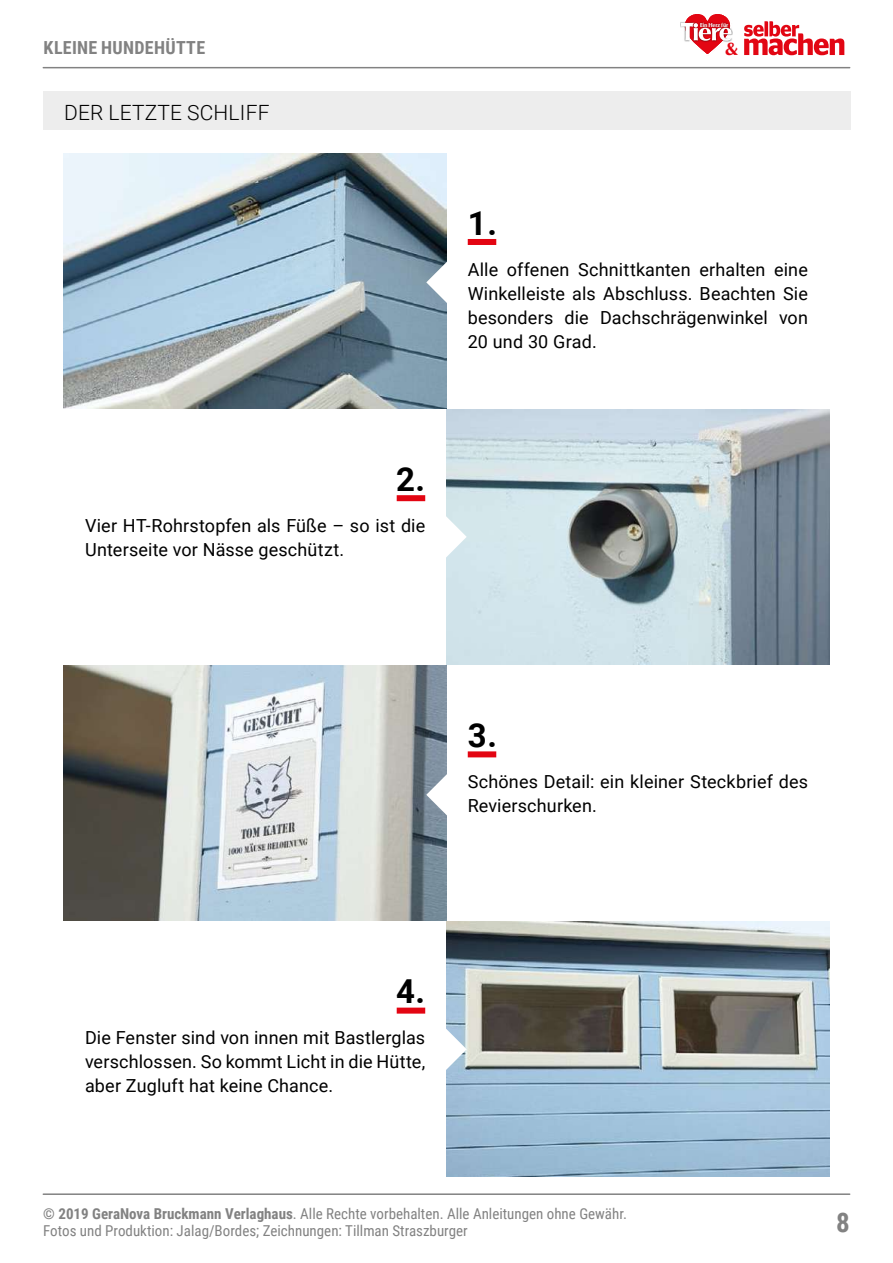
<style>
.page{position:relative;width:893px;height:1263px;background:#fff}
.page>*{position:absolute;margin:0;border:0;box-sizing:border-box;transform-origin:0 0}
.t1{font:700 33px "Roboto";color:#000}
.t2{font:700 27px "Roboto Condensed";color:#828282}
.t3{font:300 21px "Roboto";letter-spacing:.01em;color:#000}
.t4{font:18px/24px "Roboto";letter-spacing:.01em;color:#000;text-align:justify}
.t5{font:700 18px "Roboto Condensed";letter-spacing:.015em;color:#828282}
.t6{font:900 18px "Optima LT Std";color:#e30512}
.t7{font:15px/16.5px "Roboto Condensed";color:#828282}
.t8{font:900 5.7px "Optima LT Std";letter-spacing:-.03em;color:#fff;scale:.96 1}
.s1{font-weight:700}
</style>
<div class="page">
<div style="left:43px;top:92px;width:807px;height:38px;background:#ededed"></div>
<div style="left:468px;top:239px;width:28px;height:6px;background:#e30512"></div>
<img style="left:64px;top:153px;width:382px;height:255px">
<svg style="left:426px;top:261px;width:21px;height:43px"></svg>
<div style="left:468px;top:751px;width:28px;height:6px;background:#e30512"></div>
<img style="left:64px;top:665px;width:382px;height:256px">
<svg style="left:426px;top:773px;width:21px;height:43px"></svg>
<div style="left:397px;top:495px;width:28px;height:6px;background:#e30512"></div>
<img style="left:446px;top:409px;width:383px;height:255px">
<svg style="left:446px;top:516px;width:21px;height:42px"></svg>
<div style="left:397px;top:1007px;width:28px;height:6px;background:#e30512"></div>
<img style="left:446px;top:922px;width:383px;height:255px">
<svg style="left:446px;top:1028px;width:21px;height:42px"></svg>
<hr style="left:43px;top:67px;width:807px;height:1px;background:#828282">
<hr style="left:43px;top:1193px;width:807px;height:2px;background:#828282">
<svg style="left:680px;top:14px;width:52px;height:40px"></svg>
<svg style="left:744px;top:21px;width:100px;height:34px"></svg>
<p class="t5" style="left:44px;top:40px;width:163px">KLEINE HUNDEHÜTTE</p>
<p class="t3" style="left:64px;top:100px;width:207px">DER LETZTE SCHLIFF</p>
<p class="t8" style="left:700px;top:21px;width:31px">Ein Herz für</p>
<p class="t6" style="left:725px;top:39px;width:14px">&amp;</p>
<h1 class="t1" style="left:468px;top:209px;width:31px">1.</h1>
<p class="t4" style="left:468px;top:259px;width:342px">Alle offenen Schnittkanten erhalten eine Winkelleiste als Abschluss. Beachten Sie besonders die Dachschrägenwinkel von 20 und 30 Grad.</p>
<h1 class="t1" style="left:396px;top:465px;width:31px">2.</h1>
<p class="t4" style="left:85px;top:515px;width:342px">Vier HT-Rohrstopfen als Füße – so ist die<br>Unterseite vor Nässe geschützt.</p>
<h1 class="t1" style="left:468px;top:721px;width:31px">3.</h1>
<p class="t4" style="left:468px;top:771px;width:342px">Schönes Detail: ein kleiner Steckbrief des<br>Revierschurken.</p>
<h1 class="t1" style="left:396px;top:977px;width:31px">4.</h1>
<p class="t4" style="left:85px;top:1027px;width:342px">Die Fenster sind von innen mit Bastlerglas verschlossen. So kommt Licht in die Hütte, aber Zugluft hat keine Chance.</p>
<p class="t7" style="left:43px;top:1207px;width:585px"><span class="s1">© 2019 GeraNova Bruckmann Verlaghaus</span>. Alle Rechte vorbehalten. Alle Anleitungen ohne Gewähr.<br>Fotos und Produktion: Jalag/Bordes; Zeichnungen: Tillman Straszburger</p>
<h2 class="t2" style="left:836px;top:1206px;width:15px">8</h2>
</div>
